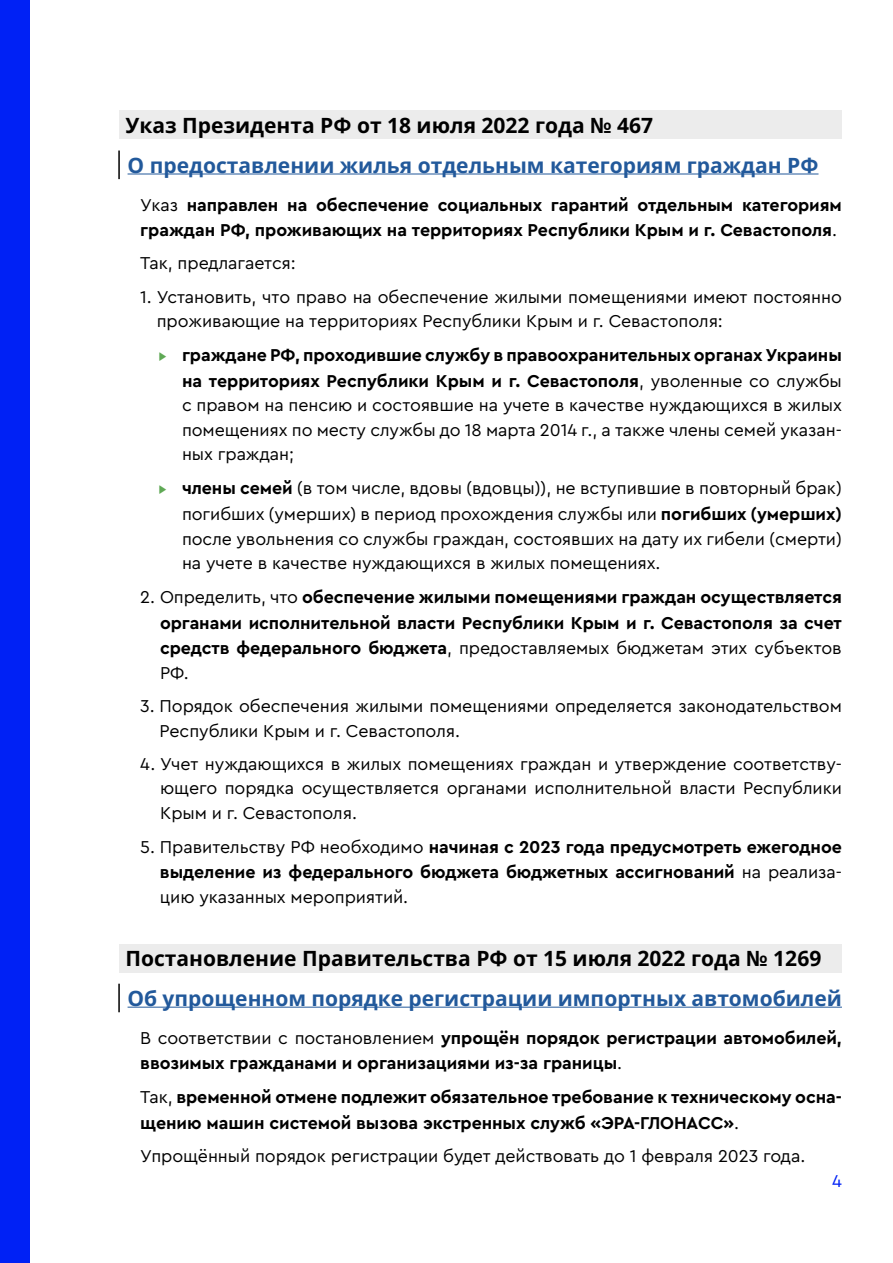
<style>
.page{position:relative;width:893px;height:1263px;background:#fff}
.page>*{position:absolute;margin:0;border:0;box-sizing:border-box;transform-origin:0 0}
.t1{font:700 21px "Open Sans";color:#22599b}
.t2{font:700 21px "Open Sans";color:#000}
.t3{font:18px/24.6px "Cera Pro";letter-spacing:-.005em;color:#000;text-align:justify}
.t4{font:700 18px/25.5px "Cera Pro";letter-spacing:-.005em;color:#000}
.t5{font:18px "Cera Pro";color:#0021f5}
.s1{font-weight:400}
.s2{color:#5fa955}
.s3{font-weight:700}
</style>
<div class="page">
<div style="left:0;top:0;width:30px;height:1263px;background:#0021f5"></div>
<div style="left:119px;top:111px;width:723px;height:28px;background:#ececec"></div>
<hr style="left:118px;top:151px;width:2px;height:28px;background:#000">
<hr style="left:128px;top:174px;width:690px;height:1px;background:#22599b">
<div style="left:119px;top:944px;width:723px;height:28px;background:#ececec"></div>
<hr style="left:118px;top:984px;width:2px;height:28px;background:#000">
<hr style="left:128px;top:1007px;width:714px;height:1px;background:#22599b">
<p class="t2" style="left:125px;top:111px;width:529px">Указ Президента РФ от 18 июля 2022 года № 467</p>
<p class="t1" style="left:128px;top:151px;width:692px">О предоставлении жилья отдельным категориям граждан РФ</p>
<p class="t4" style="left:140px;top:191px;width:703px"><span class="s1">Указ</span> направлен на обеспечение социальных гарантий отдельным категориям граждан РФ, проживающих на территориях Республики Крым и г. Севастополя<span class="s1">.</span></p>
<p class="t3" style="left:140px;top:250px;width:157px">Так, предлагается:</p>
<p class="t3" style="left:157px;top:283px;width:687px;text-indent:-16px">1. Установить, что право на обеспечение жилыми помещениями имеют постоянно проживающие на территориях Республики Крым и г. Севастополя:</p>
<p class="t3" style="left:182px;top:342px;width:661px;text-indent:-25px"><span class="s2">▸</span> <span class="s3">граждане РФ, проходившие службу в правоохранительных органах Украины на территориях Республики Крым и г. Севастополя</span>, уволенные со службы с правом на пенсию и состоявшие на учете в качестве нуждающихся в жилых помещениях по месту службы до 18 марта 2014 г., а также члены семей указан&shy;ных граждан;</p>
<p class="t3" style="left:182px;top:475px;width:661px;text-indent:-25px"><span class="s2">▸</span> <span class="s3">члены семей</span> (в том числе, вдовы (вдовцы)), не вступившие в повторный брак) погибших (умерших) в период прохождения службы или <span class="s3">погибших (умерших) </span>после увольнения со службы граждан, состоявших на дату их гибели (смерти) на учете в качестве нуждающихся в жилых помещениях.</p>
<p class="t4" style="left:160px;top:584px;width:683px;text-align:justify;text-indent:-20px"><span class="s1">2. Определить, что</span> обеспечение жилыми помещениями граждан осуществляется органами исполнительной власти Республики Крым и г. Севастополя за счет средств федерального бюджета<span class="s1">, предоставляемых бюджетам этих субъектов РФ.</span></p>
<p class="t3" style="left:160px;top:693px;width:684px;text-indent:-19px">3. Порядок обеспечения жилыми помещениями определяется законодательством<br>Республики Крым и г. Севастополя.</p>
<p class="t3" style="left:160px;top:750px;width:683px;text-indent:-20px">4. Учет нуждающихся в жилых помещениях граждан и утверждение соответству&shy;ющего порядка осуществляется органами исполнительной власти Республики Крым и г. Севастополя.</p>
<p class="t4" style="left:160px;top:833px;width:683px;line-height:25px;text-align:justify;text-indent:-20px"><span class="s1">5. Правительству РФ необходимо</span> начиная с 2023 года предусмотреть ежегодное выделение из федерального бюджета бюджетных ассигнований <span class="s1">на реализа&shy;цию указанных мероприятий.</span></p>
<p class="t2" style="left:125px;top:944px;width:697px">Постановление Правительства РФ от 15 июля 2022 года № 1269</p>
<p class="t1" style="left:128px;top:984px;width:716px">Об упрощенном порядке регистрации импортных автомобилей</p>
<p class="t4" style="left:140px;top:1024px;width:703px"><span class="s1">В соответствии с постановлением</span> упрощён порядок регистрации автомобилей, ввозимых гражданами и организациями из-за границы<span class="s1">.</span></p>
<p class="t4" style="left:140px;top:1084px;width:703px"><span class="s1">Так,</span> временной отмене подлежит обязательное требование к техническому осна&shy;щению машин системой вызова экстренных служб «ЭРА-ГЛОНАСС»<span class="s1">.</span></p>
<p class="t3" style="left:140px;top:1143px;width:667px">Упрощённый порядок регистрации будет действовать до 1 февраля 2023 года.</p>
<p class="t5" style="left:832px;top:1169px;width:11px">4</p>
</div>
